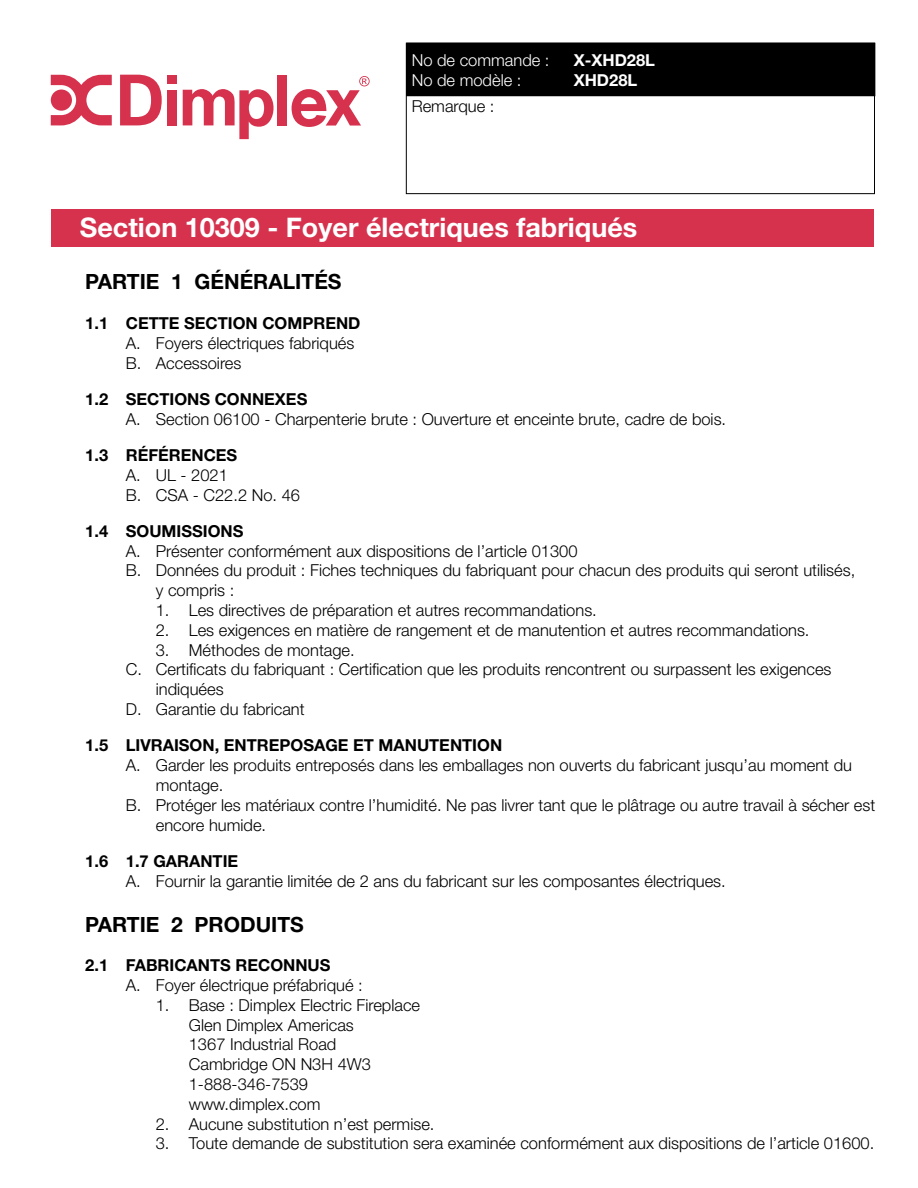
<style>
.page{position:relative;width:918px;height:1188px;background:#fff}
.page>*{position:absolute;margin:0;border:0;box-sizing:border-box;transform-origin:0 0}
.t1{font:700 27px "Helvetica Neue LT Std";color:#fff}
.t2{font:700 21px "Helvetica Neue LT Std";color:#000}
.t3{font:300 16.5px/19.8px "Helvetica Neue LT Std";color:#000}
.t4{font:700 16.5px "Helvetica Neue LT Std";color:#000}
.t5{font:300 16.5px "Helvetica Neue LT Std";color:#fff}
.t6{font:700 16.5px "Helvetica Neue LT Std";color:#fff}
</style>
<div class="page">
<div style="left:51px;top:210px;width:823px;height:37px;background:#d6324e"></div>
<div style="left:407px;top:43px;width:468px;height:53px;background:#000"></div>
<svg style="left:51px;top:75px;width:61px;height:50px"></svg>
<svg style="left:120px;top:75px;width:42px;height:50px"></svg>
<div style="left:167px;top:75px;width:10px;height:8px;background:#d6324e"></div>
<div style="left:167px;top:90px;width:10px;height:35px;background:#d6324e"></div>
<div style="left:278px;top:75px;width:9px;height:51px;background:#d6324e"></div>
<svg style="left:183px;top:89px;width:91px;height:50px"></svg>
<svg style="left:292px;top:76px;width:78px;height:51px"></svg>
<p class="t5" style="left:412px;top:50px;width:139px">No de commande :</p>
<p class="t6" style="left:574px;top:50px;width:83px">X-XHD28L</p>
<p class="t5" style="left:412px;top:70px;width:111px">No de modèle :</p>
<p class="t6" style="left:574px;top:69px;width:65px">XHD28L</p>
<p class="t3" style="left:412px;top:96px;width:84px">Remarque :</p>
<h1 class="t1" style="left:80px;top:211px;width:559px">Section 10309 - Foyer électriques fabriqués</h1>
<p class="t2" style="left:85px;top:269px;width:258px">PARTIE 1 GÉNÉRALITÉS</p>
<p class="t4" style="left:85px;top:313px;width:277px">1.1 CETTE SECTION COMPREND</p>
<p class="t3" style="left:126px;top:333px;width:230px">A. Foyers électriques fabriqués<br>B. Accessoires</p>
<p class="t4" style="left:85px;top:389px;width:224px">1.2 SECTIONS CONNEXES</p>
<p class="t3" style="left:126px;top:409px;width:602px">A. Section 06100 - Charpenterie brute : Ouverture et enceinte brute, cadre de bois.</p>
<p class="t4" style="left:85px;top:445px;width:154px">1.3 RÉFÉRENCES</p>
<p class="t3" style="left:126px;top:465px;width:176px">A. UL - 2021<br>B. CSA - C22.2 No. 46</p>
<p class="t4" style="left:85px;top:521px;width:160px">1.4 SOUMISSIONS</p>
<p class="t3" style="left:126px;top:541px;width:453px">A. Présenter conformément aux dispositions de l’article 01300</p>
<p class="t3" style="left:126px;top:560px;width:731px">B. Données du produit : Fiches techniques du fabriquant pour chacun des produits qui seront utilisés,</p>
<p class="t3" style="left:156px;top:580px;width:80px">y compris :</p>
<p class="t3" style="left:156px;top:600px;width:443px">1. Les directives de préparation et autres recommandations.</p>
<p class="t3" style="left:156px;top:620px;width:655px">2. Les exigences en matière de rangement et de manutention et autres recommandations.</p>
<p class="t3" style="left:156px;top:640px;width:200px">3. Méthodes de montage.</p>
<p class="t3" style="left:126px;top:659px;width:707px">C. Certificats du fabriquant : Certification que les produits rencontrent ou surpassent les exigences</p>
<p class="t3" style="left:156px;top:679px;width:69px">indiquées</p>
<p class="t3" style="left:126px;top:699px;width:180px">D. Garantie du fabricant</p>
<p class="t4" style="left:85px;top:735px;width:418px">1.5 LIVRAISON, ENTREPOSAGE ET MANUTENTION</p>
<p class="t3" style="left:126px;top:755px;width:728px">A. Garder les produits entreposés dans les emballages non ouverts du fabricant jusqu’au moment du</p>
<p class="t3" style="left:156px;top:775px;width:69px">montage.</p>
<p class="t3" style="left:126px;top:795px;width:751px">B. Protéger les matériaux contre l’humidité. Ne pas livrer tant que le plâtrage ou autre travail à sécher est</p>
<p class="t3" style="left:156px;top:814px;width:112px">encore humide.</p>
<p class="t4" style="left:85px;top:851px;width:154px">1.6 1.7 GARANTIE</p>
<p class="t3" style="left:126px;top:871px;width:601px">A. Fournir la garantie limitée de 2 ans du fabricant sur les composantes électriques.</p>
<p class="t2" style="left:85px;top:911px;width:220px">PARTIE 2 PRODUITS</p>
<p class="t4" style="left:85px;top:955px;width:247px">2.1 FABRICANTS RECONNUS</p>
<p class="t3" style="left:126px;top:975px;width:238px">A. Foyer électrique préfabriqué :</p>
<p class="t3" style="left:189px;top:995px;width:233px;text-indent:-33px">1. Base : Dimplex Electric Fireplace<br>Glen Dimplex Americas<br>1367 Industrial Road<br>Cambridge ON N3H 4W3<br>1-888-346-7539 www.dimplex.com</p>
<p class="t3" style="left:156px;top:1114px;width:280px">2. Aucune substitution n’est permise.</p>
<p class="t3" style="left:156px;top:1133px;width:720px">3. Toute demande de substitution sera examinée conformément aux dispositions de l’article 01600.</p>
</div>
